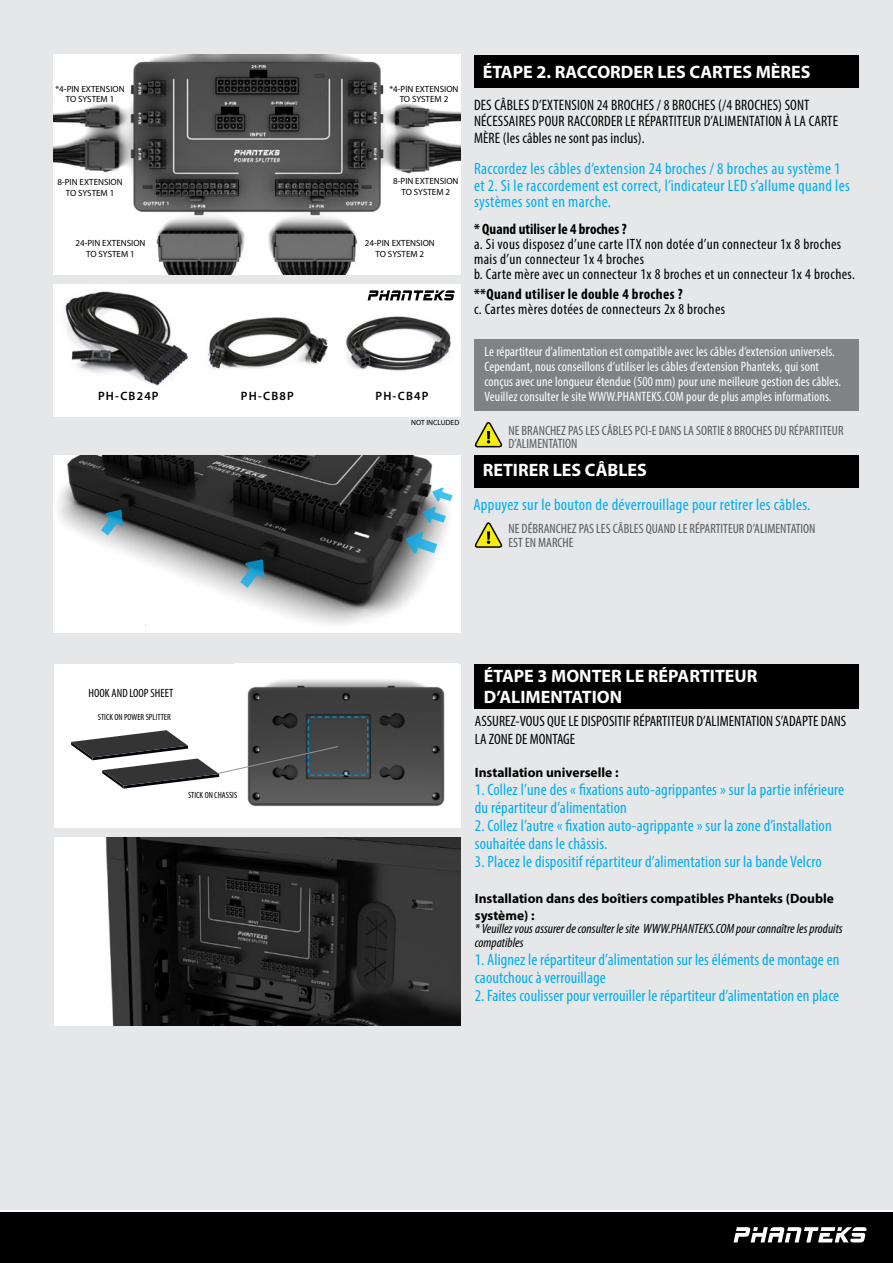
<style>
.page{position:relative;width:893px;height:1263px;background:#fff}
.page>*{position:absolute;margin:0;border:0;box-sizing:border-box;transform-origin:0 0}
.t1{font:700 18px/21.6px "Myriad Pro";color:#fff}
.t2{font:condensed 16.5px/18px "Myriad Pro";letter-spacing:.01em;color:#00aeef}
.t3{font:condensed 15.15px/16.5px "Myriad Pro";letter-spacing:.01em;color:#000}
.t4{font:condensed 15px/15px "Myriad Pro";letter-spacing:.025em;color:#000}
.t5{font:condensed 15px/18px "Myriad Pro";color:#000}
.t6{font:700 condensed 15px "Myriad Pro";letter-spacing:.025em;color:#000}
.t7{font:700 condensed 15px "Myriad Pro";color:#000}
.t8{font:condensed 13.65px/15px "Myriad Pro";letter-spacing:.01em;color:#fff}
.t9{font:condensed 13.5px/13.5px "Myriad Pro";color:#58595b}
.t10{font:italic condensed 13.5px/13.5px "Myriad Pro";color:#000}
.t11{font:700 13.5px/16.2px "Myriad Pro";color:#000}
.t12{font:600 12.15px "Myriad Pro";letter-spacing:.1em;color:#000}
.t13{font:condensed 12px "Myriad Pro";color:#000}
.t14{font:9px/10.8px "Myriad Pro";color:#000;text-align:center}
.t15{font:condensed 9px "Myriad Pro";color:#000}
.t16{font:7.5px "Myriad Pro";color:#000}
</style>
<div class="page">
<div style="left:0;top:1212px;width:893px;height:51px;background:#000"></div>
<div style="left:0;top:0;width:893px;height:1210px;background:#e6e7e8"></div>
<svg style="left:733px;top:1227px;width:133px;height:15px"></svg>
<div style="left:475px;top:339px;width:384px;height:72px;background:#808285"></div>
<img style="left:54px;top:54px;width:407px;height:221px">
<img style="left:53px;top:455px;width:408px;height:178px">
<div style="left:54px;top:664px;width:407px;height:163px;background:#fff"></div>
<img style="left:247px;top:679px;width:198px;height:128px">
<div style="left:474px;top:55px;width:384px;height:33px;background:#000"></div>
<div style="left:474px;top:455px;width:384px;height:33px;background:#000"></div>
<div style="left:475px;top:664px;width:384px;height:45px;background:#000"></div>
<svg style="left:101px;top:510px;width:22px;height:25px"></svg>
<svg style="left:240px;top:559px;width:24px;height:29px"></svg>
<svg style="left:406px;top:532px;width:31px;height:22px"></svg>
<svg style="left:423px;top:507px;width:23px;height:16px"></svg>
<svg style="left:432px;top:487px;width:20px;height:14px"></svg>
<img style="left:55px;top:837px;width:406px;height:188px">
<svg style="left:474px;top:421px;width:29px;height:27px"></svg>
<svg style="left:474px;top:522px;width:29px;height:26px"></svg>
<img style="left:53px;top:284px;width:142px;height:132px">
<div style="left:332px;top:284px;width:129px;height:132px;background:#fff"></div>
<img style="left:346px;top:299px;width:106px;height:72px">
<div style="left:195px;top:284px;width:149px;height:132px;background:#fff"></div>
<img style="left:208px;top:317px;width:120px;height:53px">
<svg style="left:368px;top:290px;width:87px;height:10px"></svg>
<svg style="left:71px;top:715px;width:298px;height:74px"></svg>
<p class="t14" style="left:56px;top:83px;width:71px">*4-PIN EXTENSION<br>TO SYSTEM 1</p>
<p class="t14" style="left:389px;top:83px;width:71px">*4-PIN EXTENSION<br>TO SYSTEM 2</p>
<p class="t14" style="left:57px;top:177px;width:67px">8-PIN EXTENSION<br>TO SYSTEM 1</p>
<p class="t14" style="left:393px;top:176px;width:67px">8-PIN EXTENSION<br>TO SYSTEM 2</p>
<p class="t14" style="left:76px;top:238px;width:71px">24-PIN EXTENSION<br>TO SYSTEM 1</p>
<p class="t14" style="left:365px;top:238px;width:71px">24-PIN EXTENSION<br>TO SYSTEM 2</p>
<p class="t12" style="left:98px;top:388px;width:62px">PH-CB24P</p>
<p class="t12" style="left:241px;top:388px;width:55px">PH-CB8P</p>
<p class="t12" style="left:375px;top:388px;width:55px">PH-CB4P</p>
<p class="t16" style="left:411px;top:418px;width:50px">NOT INCLUDED</p>
<p class="t1" style="left:483px;top:60px;width:329px">ÉTAPE 2. RACCORDER LES CARTES MÈRES</p>
<p class="t3" style="left:474px;top:96px;width:366px">DES CÂBLES D’EXTENSION 24 BROCHES / 8 BROCHES (/4 BROCHES) SONT<br>NÉCESSAIRES POUR RACCORDER LE RÉPARTITEUR D’ALIMENTATION À LA CARTE<br>MÈRE (les câbles ne sont pas inclus).</p>
<p class="t2" style="left:474px;top:160px;width:377px;line-height:16.5px">Raccordez les câbles d’extension 24 broches / 8 broches au système 1 et 2. Si le raccordement est correct, l’indicateur LED s’allume quand les systèmes sont en marche.</p>
<p class="t7" style="left:474px;top:220px;width:154px">* Quand utiliser le 4 broches ?</p>
<p class="t4" style="left:474px;top:237px;width:382px">a. Si vous disposez d’une carte ITX non dotée d’un connecteur 1x 8 broches mais d’un connecteur 1x 4 broches<br>b. Carte mère avec un connecteur 1x 8 broches et un connecteur 1x 4 broches.</p>
<p class="t6" style="left:474px;top:284px;width:210px">**Quand utiliser le double 4 broches ?</p>
<p class="t4" style="left:474px;top:301px;width:253px">c. Cartes mères dotées de connecteurs 2x 8 broches</p>
<p class="t8" style="left:484px;top:344px;width:358px">Le répartiteur d’alimentation est compatible avec les câbles d’extension universels.<br>Cependant, nous conseillons d’utiliser les câbles d’extension Phanteks, qui sont conçus avec une longueur étendue (500 mm) pour une meilleure gestion des câbles.<br>Veuillez consulter le site WWW.PHANTEKS.COM pour de plus amples informations.</p>
<p class="t9" style="left:508px;top:423px;width:337px">NE BRANCHEZ PAS LES CÂBLES PCI-E DANS LA SORTIE 8 BROCHES DU RÉPARTITEUR<br>D’ALIMENTATION</p>
<p class="t1" style="left:483px;top:459px;width:166px">RETIRER LES CÂBLES</p>
<p class="t2" style="left:473px;top:495px;width:339px">Appuyez sur le bouton de déverrouillage pour retirer les câbles.</p>
<p class="t9" style="left:508px;top:522px;width:309px">NE DÉBRANCHEZ PAS LES CÂBLES QUAND LE RÉPARTITEUR D’ALIMENTATION<br>EST EN MARCHE</p>
<p class="t13" style="left:89px;top:686px;width:86px">HOOK AND LOOP SHEET</p>
<p class="t15" style="left:98px;top:712px;width:74px">STICK ON POWER SPLITTER</p>
<p class="t15" style="left:188px;top:789px;width:51px">STICK ON CHASSIS</p>
<p class="t1" style="left:484px;top:664px;width:275px">ÉTAPE 3 MONTER LE RÉPARTITEUR<br>D’ALIMENTATION</p>
<p class="t5" style="left:475px;top:712px;width:373px">ASSUREZ-VOUS QUE LE DISPOSITIF RÉPARTITEUR D’ALIMENTATION S’ADAPTE DANS<br>LA ZONE DE MONTAGE</p>
<p class="t11" style="left:475px;top:763px;width:145px">Installation universelle :</p>
<p class="t2" style="left:475px;top:780px;width:371px">1. Collez l’une des « fixations auto-agrippantes » sur la partie inférieure du répartiteur d’alimentation</p>
<p class="t2" style="left:475px;top:816px;width:358px">2. Collez l’autre « fixation auto-agrippante » sur la zone d’installation souhaitée dans le châssis.</p>
<p class="t2" style="left:475px;top:852px;width:348px">3. Placez le dispositif répartiteur d’alimentation sur la bande Velcro</p>
<p class="t11" style="left:475px;top:890px;width:361px">Installation dans des boîtiers compatibles Phanteks (Double système) :</p>
<p class="t10" style="left:475px;top:922px;width:369px">* Veuillez vous assurer de consulter le site WWW.PHANTEKS.COM pour connaître les produits compatibles</p>
<p class="t2" style="left:475px;top:950px;width:366px">1. Alignez le répartiteur d’alimentation sur les éléments de montage en caoutchouc à verrouillage</p>
<p class="t2" style="left:475px;top:986px;width:366px">2. Faites coulisser pour verrouiller le répartiteur d’alimentation en place</p>
</div>
